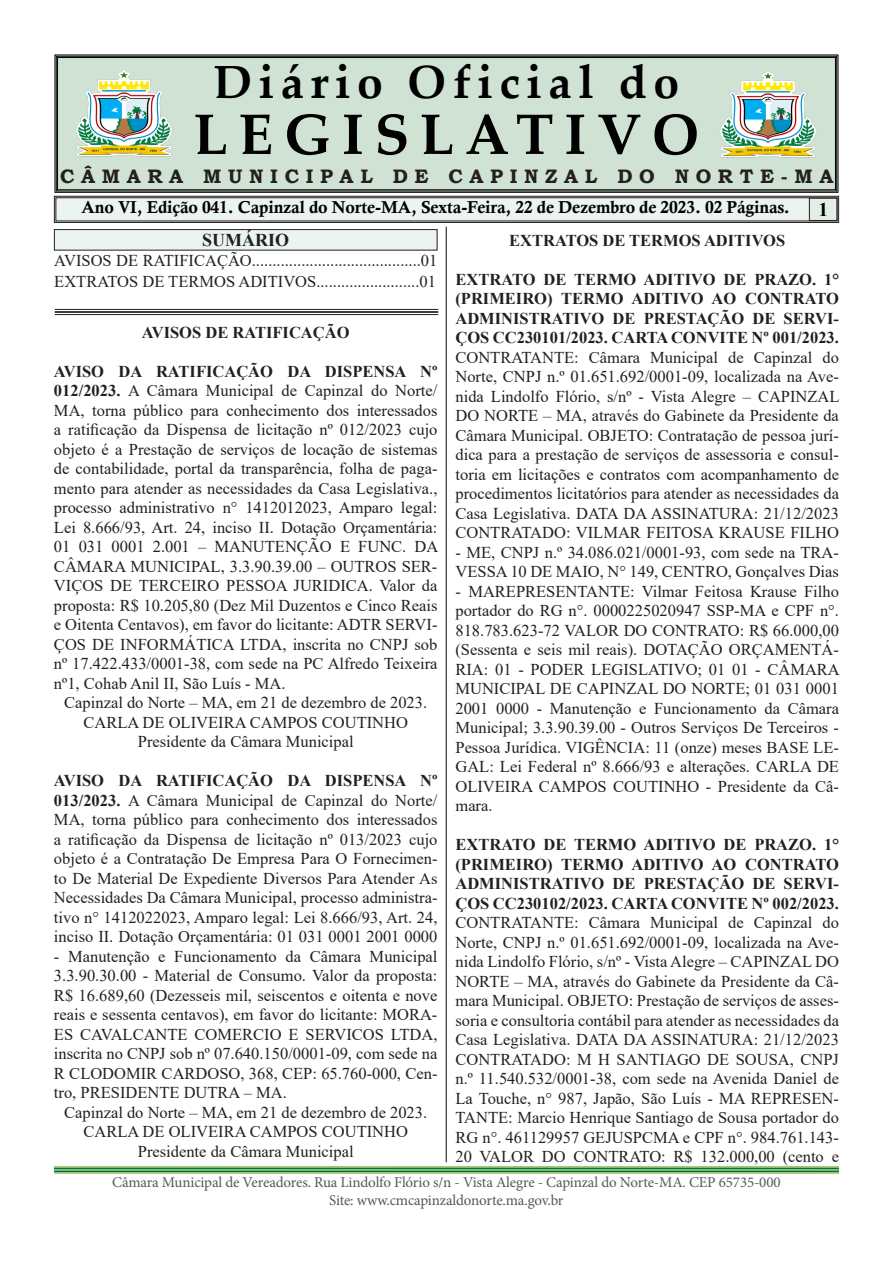
<style>
.page{position:relative;width:893px;height:1263px;background:#fff}
.page>*{position:absolute;margin:0;border:0;box-sizing:border-box;transform-origin:0 0}
.t1{font:700 57px "Palatino Linotype";letter-spacing:.185em;color:#000}
.t2{font:700 46.5px "Palatino Linotype";letter-spacing:.14em;color:#000}
.t3{font:700 19.5px "Bookman Old Style";letter-spacing:.34em;color:#231f20}
.t4{font:700 19.5px "Times New Roman";color:#000}
.t5{font:700 18px "Times New Roman";color:#231f20}
.t6{font:17.25px "Calis MT Bol";letter-spacing:-.01em;color:#000}
.t7{font:16.5px/19.5px "Times New Roman";color:#231f20;text-align:justify}
.t8{font:700 16.5px/19.5px "Times New Roman";color:#231f20;text-align:justify}
.t9{font:15px/18px "Minion Pro";letter-spacing:-.01em;color:#57585a;text-align:center}
.s1{font-weight:700}
</style>
<div class="page">
<svg style="left:54px;top:195px;width:785px;height:28px"></svg>
<div style="left:56px;top:197px;width:781px;height:24px;border:1px solid #231f20"></div>
<div style="left:54px;top:230px;width:383px;height:20px;background:#ebf4ee"></div>
<div style="left:54px;top:229px;width:383px;height:21px;border:1px solid #231f20"></div>
<hr style="left:446px;top:227px;width:1px;height:935px;background:#231f20">
<div style="left:55px;top:55px;width:783px;height:138px;background:#cfe2d3"></div>
<div style="left:57px;top:57px;width:779px;height:133px;border:1px solid #000"></div>
<div style="left:59px;top:169px;width:775px;height:14px;background:#cfe2d3"></div>
<div style="left:809px;top:198px;width:28px;height:22px;background:#e3efe6"></div>
<div style="left:809px;top:198px;width:28px;height:23px;border:1px solid #231f20"></div>
<hr style="left:55px;top:309px;width:383px;height:1px;background:#231f20">
<hr style="left:55px;top:311px;width:383px;height:2px;background:#231f20">
<hr style="left:55px;top:314px;width:383px;height:1px;background:#231f20">
<img style="left:54px;top:1167px;width:785px;height:6px">
<img style="left:68px;top:64px;width:112px;height:98px">
<img style="left:712px;top:64px;width:111px;height:98px">
<h2 class="t2" style="left:214px;top:50px;width:467px">Diário Oficial do</h2>
<h1 class="t1" style="left:194px;top:94px;width:507px">LEGISLATIVO</h1>
<p class="t3" style="left:60px;top:162px;width:775px">CÂMARA MUNICIPAL DE CAPINZAL DO NORTE-MA</p>
<p class="t4" style="left:818px;top:196px;width:11px">1</p>
<p class="t7" style="left:54px;top:249px;width:385px;line-height:21px">AVISOS DE RATIFICAÇÃO.........................................01<br>EXTRATOS DE TERMOS ADITIVOS.........................01</p>
<p class="t8" style="left:142px;top:322px;width:209px">AVISOS DE RATIFICAÇÃO</p>
<p class="t7" style="left:54px;top:361px;width:386px"><span class="s1">AVISO DA RATIFICAÇÃO DA DISPENSA Nº 012/2023.</span> A Câmara Municipal de Capinzal do Norte/ MA, torna público para conhecimento dos interessados a ratificação da Dispensa de licitação nº 012/2023 cujo objeto é a Prestação de serviços de locação de sistemas de contabilidade, portal da transparência, folha de paga&shy;mento para atender as necessidades da Casa Legislativa., processo administrativo n° 1412012023, Amparo legal:<br>Lei 8.666/93, Art. 24, inciso II. Dotação Orçamentária:<br>01 031 0001 2.001 – MANUTENÇÃO E FUNC. DA CÂMARA MUNICIPAL, 3.3.90.39.00 – OUTROS SER-VIÇOS DE TERCEIRO PESSOA JURIDICA. Valor da proposta: R$ 10.205,80 (Dez Mil Duzentos e Cinco Reais e Oitenta Centavos), em favor do licitante: ADTR SERVI-ÇOS DE INFORMÁTICA LTDA, inscrita no CNPJ sob nº 17.422.433/0001-38, com sede na PC Alfredo Teixeira nº1, Cohab Anil II, São Luís - MA.</p>
<p class="t7" style="left:64px;top:692px;width:364px;text-align:center">Capinzal do Norte – MA, em 21 de dezembro de 2023.<br>CARLA DE OLIVEIRA CAMPOS COUTINHO<br>Presidente da Câmara Municipal</p>
<p class="t7" style="left:54px;top:770px;width:385px"><span class="s1">AVISO DA RATIFICAÇÃO DA DISPENSA Nº 013/2023.</span> A Câmara Municipal de Capinzal do Norte/ MA, torna público para conhecimento dos interessados a ratificação da Dispensa de licitação nº 013/2023 cujo objeto é a Contratação De Empresa Para O Fornecimen&shy;to De Material De Expediente Diversos Para Atender As Necessidades Da Câmara Municipal, processo administra&shy;tivo n° 1412022023, Amparo legal: Lei 8.666/93, Art. 24, inciso II. Dotação Orçamentária: 01 031 0001 2001 0000</p>
<p class="t7" style="left:54px;top:946px;width:385px">- Manutenção e Funcionamento da Câmara Municipal 3.3.90.30.00 - Material de Consumo. Valor da proposta:<br>R$ 16.689,60 (Dezesseis mil, seiscentos e oitenta e nove reais e sessenta centavos), em favor do licitante: MORA-ES CAVALCANTE COMERCIO E SERVICOS LTDA, inscrita no CNPJ sob nº 07.640.150/0001-09, com sede na R CLODOMIR CARDOSO, 368, CEP: 65.760-000, Cen&shy;tro, PRESIDENTE DUTRA – MA.</p>
<p class="t7" style="left:64px;top:1102px;width:364px;text-align:center">Capinzal do Norte – MA, em 21 de dezembro de 2023.<br>CARLA DE OLIVEIRA CAMPOS COUTINHO<br>Presidente da Câmara Municipal</p>
<p class="t6" style="left:82px;top:198px;width:709px">Ano VI, Edição 041. Capinzal do Norte-MA, Sexta-Feira, 22 de Dezembro de 2023. 02 Páginas.</p>
<p class="t5" style="left:202px;top:227px;width:88px">SUMÁRIO</p>
<p class="t8" style="left:509px;top:230px;width:278px">EXTRATOS DE TERMOS ADITIVOS</p>
<p class="t8" style="left:455px;top:269px;width:385px">EXTRATO DE TERMO ADITIVO DE PRAZO. 1° (PRIMEIRO) TERMO ADITIVO AO CONTRATO ADMINISTRATIVO DE PRESTAÇÃO DE SERVI-ÇOS CC230101/2023. CARTA CONVITE Nº 001/2023.</p>
<p class="t7" style="left:455px;top:347px;width:386px">CONTRATANTE: Câmara Municipal de Capinzal do Norte, CNPJ n.º 01.651.692/0001-09, localizada na Ave&shy;nida Lindolfo Flório, s/nº - Vista Alegre – CAPINZAL DO NORTE – MA, através do Gabinete da Presidente da Câmara Municipal. OBJETO: Contratação de pessoa jurí&shy;dica para a prestação de serviços de assessoria e consul&shy;toria em licitações e contratos com acompanhamento de procedimentos licitatórios para atender as necessidades da Casa Legislativa. DATA DA ASSINATURA: 21/12/2023<br>CONTRATADO: VILMAR FEITOSA KRAUSE FILHO</p>
<p class="t7" style="left:455px;top:542px;width:385px">- ME, CNPJ n.º 34.086.021/0001-93, com sede na TRA-<br>VESSA 10 DE MAIO, N° 149, CENTRO, Gonçalves Dias</p>
<p class="t7" style="left:455px;top:581px;width:386px">- MAREPRESENTANTE: Vilmar Feitosa Krause Filho portador do RG n°. 0000225020947 SSP-MA e CPF n°.<br>818.783.623-72 VALOR DO CONTRATO: R$ 66.000,00 (Sessenta e seis mil reais). DOTAÇÃO ORÇAMENTÁ-RIA: 01 - PODER LEGISLATIVO; 01 01 - CÂMARA MUNICIPAL DE CAPINZAL DO NORTE; 01 031 0001<br>2001 0000 - Manutenção e Funcionamento da Câmara Municipal; 3.3.90.39.00 - Outros Serviços De Terceiros - Pessoa Jurídica. VIGÊNCIA: 11 (onze) meses BASE LE-GAL: Lei Federal nº 8.666/93 e alterações. CARLA DE OLIVEIRA CAMPOS COUTINHO - Presidente da Câ&shy;mara.</p>
<p class="t8" style="left:455px;top:834px;width:385px">EXTRATO DE TERMO ADITIVO DE PRAZO. 1° (PRIMEIRO) TERMO ADITIVO AO CONTRATO ADMINISTRATIVO DE PRESTAÇÃO DE SERVI-ÇOS CC230102/2023. CARTA CONVITE Nº 002/2023.</p>
<p class="t7" style="left:455px;top:912px;width:385px">CONTRATANTE: Câmara Municipal de Capinzal do Norte, CNPJ n.º 01.651.692/0001-09, localizada na Ave&shy;nida Lindolfo Flório, s/nº - Vista Alegre – CAPINZAL DO NORTE – MA, através do Gabinete da Presidente da Câ&shy;mara Municipal. OBJETO: Prestação de serviços de asses&shy;soria e consultoria contábil para atender as necessidades da Casa Legislativa. DATA DA ASSINATURA: 21/12/2023<br>CONTRATADO: M H SANTIAGO DE SOUSA, CNPJ n.º 11.540.532/0001-38, com sede na Avenida Daniel de La Touche, n° 987, Japão, São Luís - MA REPRESEN-TANTE: Marcio Henrique Santiago de Sousa portador do RG n°. 461129957 GEJUSPCMA e CPF n°. 984.761.143- 20 VALOR DO CONTRATO: R$ 132.000,00 (cento e</p>
<p class="t9" style="left:112px;top:1173px;width:670px">Câmara Municipal de Vereadores. Rua Lindolfo Flório s/n - Vista Alegre - Capinzal do Norte-MA. CEP 65735-000<br>Site: www.cmcapinzaldonorte.ma.gov.br</p>
</div>
